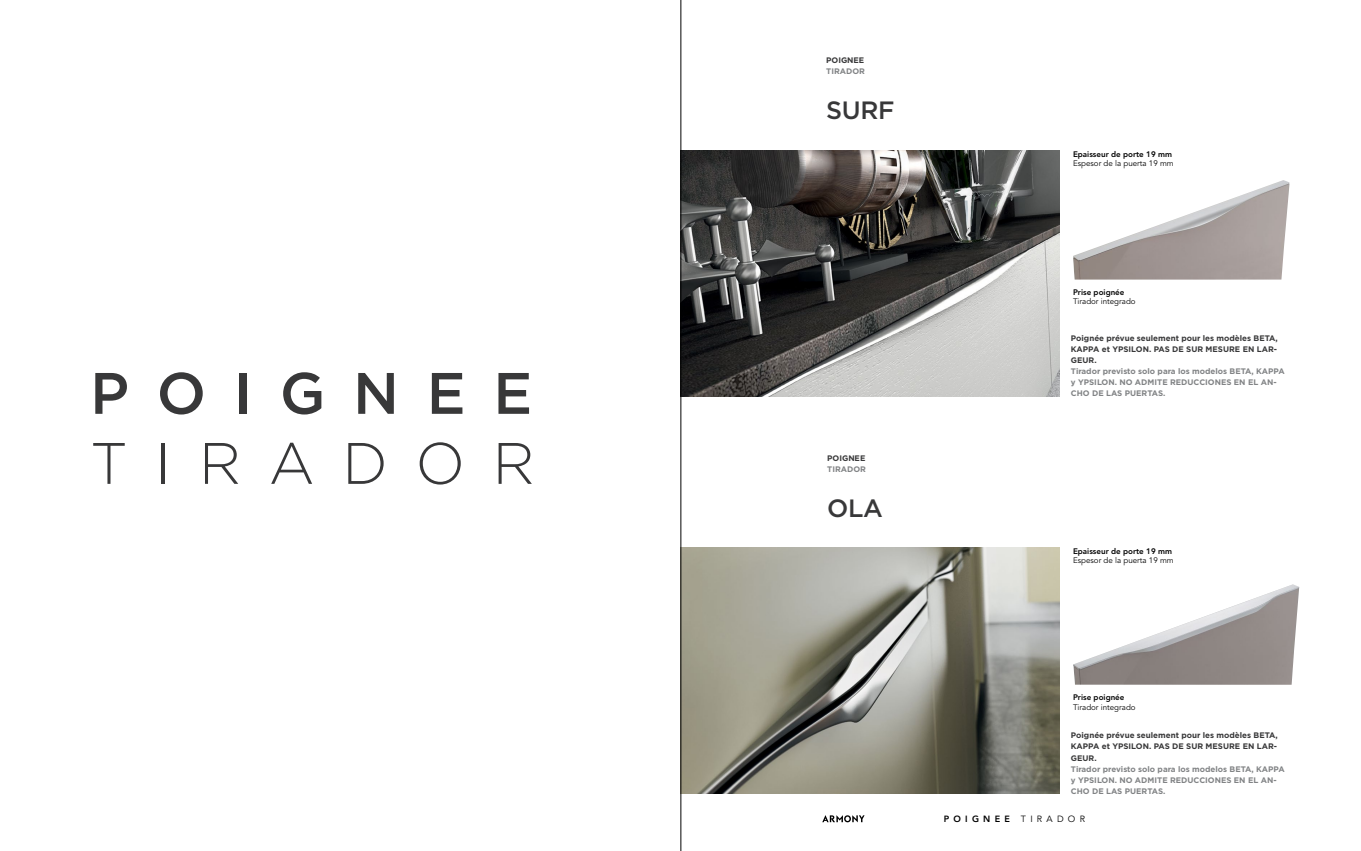
<style>
.page{position:relative;width:1361px;height:851px;background:#fff}
.page>*{position:absolute;margin:0;border:0;box-sizing:border-box;transform-origin:0 0}
.t1{font:500 58.3px "Gotham";letter-spacing:.47em;color:#383839}
.t2{font:300 58.3px "Gotham";letter-spacing:.47em;color:#383839}
.t3{font:500 25px "Gotham";letter-spacing:-.015em;color:#383839}
.t4{font:800 9px "Avenir LT Std";letter-spacing:.47em;color:#000}
.t5{font:700 8px/11px "Gotham";color:#818385}
.t6{font:700 8px/11px "Gotham";color:#383839}
.t7{font:8px "Avenir LT Std";color:#000}
.t8{font:800 8px "Avenir LT Std";color:#000}
.s1{font-weight:400}
</style>
<div class="page">
<img style="left:1073px;top:180px;width:216px;height:99px">
<img style="left:681px;top:150px;width:379px;height:246px">
<img style="left:681px;top:547px;width:379px;height:246px">
<img style="left:1073px;top:584px;width:226px;height:100px">
<svg style="left:822px;top:815px;width:42px;height:7px"></svg>
<hr style="left:680px;top:0;width:1px;height:850px;background:#000">
<h1 class="t1" style="left:90px;top:355px;width:444px">POIGNEE</h1>
<h1 class="t2" style="left:90px;top:426px;width:446px">TIRADOR</h1>
<p class="t6" style="left:826px;top:54px;width:40px">POIGNEE</p>
<p class="t5" style="left:826px;top:65px;width:40px">TIRADOR</p>
<h2 class="t3" style="left:826px;top:94px;width:70px">SURF</h2>
<p class="t6" style="left:827px;top:452px;width:40px">POIGNEE</p>
<p class="t5" style="left:827px;top:463px;width:40px">TIRADOR</p>
<h2 class="t3" style="left:827px;top:491px;width:57px">OLA</h2>
<p class="t8" style="left:1073px;top:149px;width:100px">Epaisseur de porte 19 mm</p>
<p class="t7" style="left:1073px;top:159px;width:102px">Espesor de la puerta 19 mm</p>
<p class="t8" style="left:1073px;top:287px;width:53px">Prise poignée</p>
<p class="t7" style="left:1073px;top:297px;width:64px">Tirador integrado</p>
<p class="t6" style="left:1071px;top:333px;width:208px">POIGNÉE PRÉVUE SEULEMENT POUR LES MODÈLES BETA,<br>KAPPA ET YPSILON. PAS DE SUR</p>
<p class="t6" style="left:1205px;top:344px;width:14px">MESURE</p>
<p class="t6" style="left:1242px;top:344px;width:21px">EN LAR</p>
<p class="t6" style="left:1273px;top:344px;width:5px">-</p>
<p class="t6" style="left:1071px;top:355px;width:7px">GEUR</p>
<p class="t6" style="left:1094px;top:355px;width:4px">.</p>
<p class="t5" style="left:1071px;top:366px;width:215px">TIRADOR PREVISTO SOLO PARA LOS MODELOS BETA, KAPPA<br>Y YPSILON. NO ADMITE</p>
<p class="t5" style="left:1170px;top:377px;width:7px">REDUCCIONES</p>
<p class="t5" style="left:1234px;top:377px;width:44px">EN ELAN-</p>
<p class="t5" style="left:1071px;top:388px;width:42px">CHO DE LAS</p>
<p class="t5" style="left:1125px;top:388px;width:7px">PUERTAS</p>
<p class="t5" style="left:1163px;top:388px;width:4px">.</p>
<p class="t8" style="left:1073px;top:546px;width:100px">Epaisseur de porte 19 mm</p>
<p class="t7" style="left:1073px;top:556px;width:102px">Espesor de la puerta 19 mm</p>
<p class="t8" style="left:1073px;top:692px;width:53px">Prise poignée</p>
<p class="t7" style="left:1073px;top:702px;width:64px">Tirador integrado</p>
<p class="t6" style="left:1071px;top:730px;width:208px">POIGNÉE PRÉVUE SEULEMENT POUR LES MODÈLES BETA,<br>KAPPA ET YPSILON. PAS DE SUR</p>
<p class="t6" style="left:1205px;top:741px;width:14px">MESURE</p>
<p class="t6" style="left:1242px;top:741px;width:21px">EN LAR</p>
<p class="t6" style="left:1273px;top:741px;width:5px">-</p>
<p class="t6" style="left:1071px;top:752px;width:7px">GEUR</p>
<p class="t6" style="left:1094px;top:752px;width:4px">.</p>
<p class="t5" style="left:1071px;top:763px;width:215px">TIRADOR PREVISTO SOLO PARA LOS MODELOS BETA, KAPPA<br>Y YPSILON. NO ADMITE</p>
<p class="t5" style="left:1170px;top:774px;width:7px">REDUCCIONES</p>
<p class="t5" style="left:1234px;top:774px;width:44px">EN ELAN-</p>
<p class="t5" style="left:1071px;top:785px;width:42px">CHO DE LAS</p>
<p class="t5" style="left:1125px;top:785px;width:7px">PUERTAS</p>
<p class="t5" style="left:1163px;top:785px;width:4px">.</p>
<p class="t4" style="left:944px;top:813px;width:143px">POIGNEE <span class="s1">TIRADOR</span></p>
</div>
